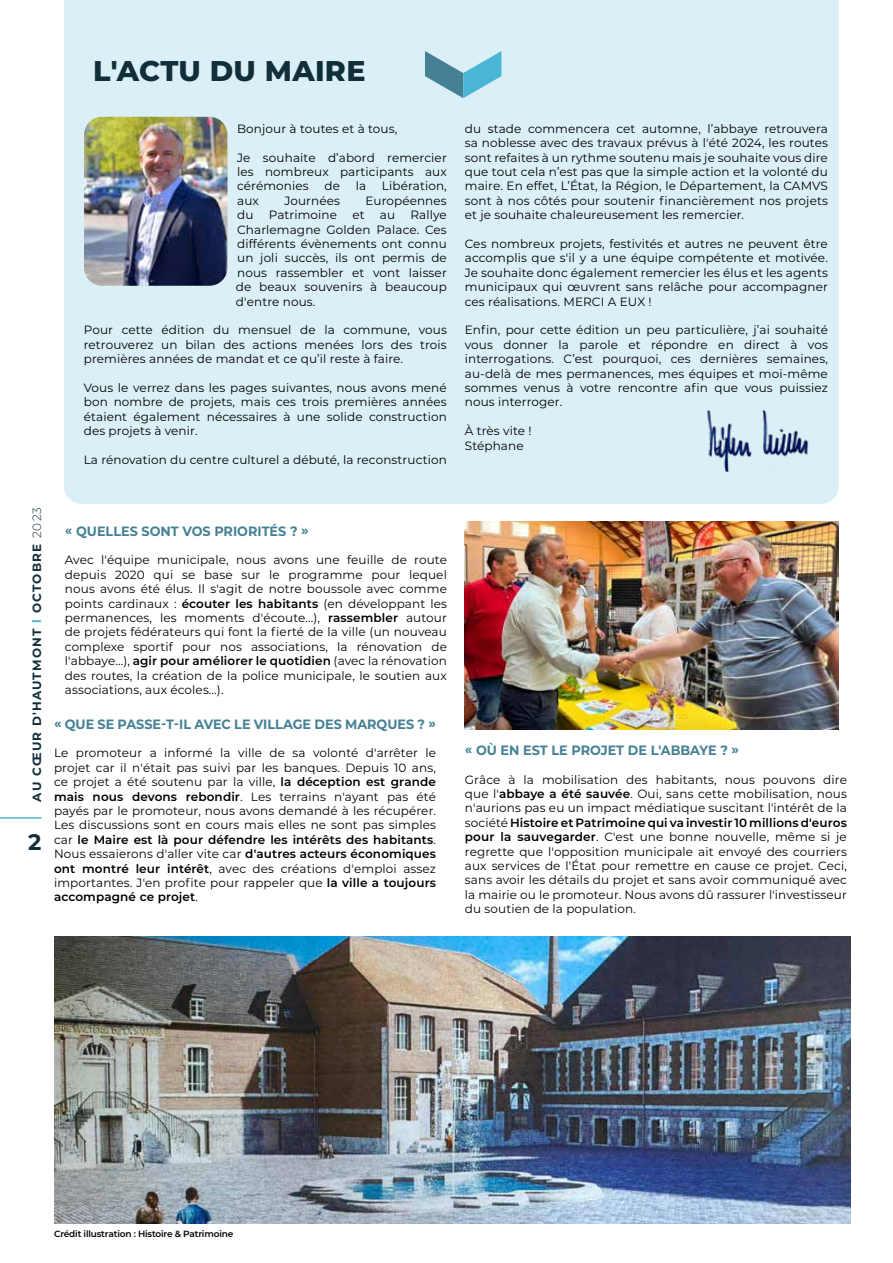
<style>
.page{position:relative;width:893px;height:1263px;background:#fff}
.page>*{position:absolute;margin:0;border:0;box-sizing:border-box;transform-origin:0 0}
.t1{font:800 28.5px "Montserrat";letter-spacing:.01em;color:#112e3b}
.t2{font:700 22.5px "Montserrat";color:#112e3b}
.t3{font:700 13.5px "Montserrat";color:#458094;scale:.95 1}
.t4{font:12px/14.4px "Montserrat";letter-spacing:.01em;color:#000;text-align:justify}
.t5{font:700 12px "Montserrat";letter-spacing:.1em;color:#112e3b}
.t6{font:600 9px "Montserrat";letter-spacing:-.02em;color:#000}
.s1{color:#4ab5d4}
.s2{font-weight:300}
.s3{font-weight:600}
</style>
<div class="page">
<hr style="left:0;top:817px;width:41px;height:2px;background:#4ab5d4">
<div style="left:64px;top:0;width:775px;height:504px;background:#dbf0f6"></div>
<img style="left:84px;top:117px;width:143px;height:169px">
<img style="left:703px;top:409px;width:107px;height:63px">
<svg style="left:425px;top:51px;width:76px;height:47px;background:#8cc2d2"></svg>
<img style="left:465px;top:522px;width:374px;height:207px">
<img style="left:54px;top:937px;width:796px;height:287px">
<h1 class="t1" style="left:93px;top:50px;width:274px">L'ACTU DU MAIRE</h1>
<p class="t4" style="left:237px;top:121px;width:162px">Bonjour à toutes et à tous,</p>
<p class="t4" style="left:237px;top:150px;width:211px">Je souhaite d’abord remercier les nombreux participants aux cérémonies</p>
<p class="t4" style="left:324px;top:179px;width:17px">de</p>
<p class="t4" style="left:356px;top:179px;width:12px">la</p>
<p class="t4" style="left:382px;top:179px;width:66px">Libération,</p>
<p class="t4" style="left:237px;top:193px;width:23px">aux</p>
<p class="t4" style="left:284px;top:193px;width:57px">Journées</p>
<p class="t4" style="left:365px;top:193px;width:83px">Européennes</p>
<p class="t4" style="left:237px;top:207px;width:18px">du</p>
<p class="t4" style="left:269px;top:207px;width:70px">Patrimoine</p>
<p class="t4" style="left:352px;top:207px;width:14px">et</p>
<p class="t4" style="left:380px;top:207px;width:17px">au</p>
<p class="t4" style="left:236px;top:207px;width:212px;text-indent:175px">Rallye Charlemagne Golden Palace. Ces différents évènements ont connu un joli succès, ils ont permis de nous rassembler et vont laisser de beaux souvenirs à beaucoup d'entre nous.</p>
<p class="t4" style="left:84px;top:323px;width:365px">Pour cette édition du mensuel de la commune, vous retrouverez un bilan des actions menées lors des trois premières années de mandat et ce qu’il reste à faire.</p>
<p class="t4" style="left:84px;top:380px;width:365px">Vous le verrez dans les pages suivantes, nous avons mené bon nombre de projets, mais ces trois premières années étaient également nécessaires à une solide construction des projets à venir.</p>
<p class="t4" style="left:84px;top:452px;width:364px">La rénovation du centre culturel a débuté, la reconstruction</p>
<p class="t4" style="left:465px;top:121px;width:365px">du stade commencera cet automne, l’abbaye retrouvera sa noblesse avec des travaux prévus à l'été 2024, les routes sont refaites à un rythme soutenu mais je souhaite vous dire que tout cela n’est pas que la simple action et la volonté du maire. En effet, L’État, la Région, le Département, la CAMVS sont à nos côtés pour soutenir financièrement nos projets et je souhaite chaleureusement les remercier.</p>
<p class="t4" style="left:465px;top:236px;width:365px">Ces nombreux projets, festivités et autres ne peuvent être accomplis que s'il y a une équipe compétente et motivée.<br>Je souhaite donc également remercier les élus et les agents municipaux qui œuvrent sans relâche pour accompagner ces réalisations. MERCI A EUX !</p>
<p class="t4" style="left:465px;top:323px;width:365px">Enfin, pour cette édition un peu particulière, j’ai souhaité vous donner la parole et répondre en direct à vos interrogations. C’est pourquoi, ces dernières semaines, au-delà de mes permanences, mes équipes et moi-même sommes venus à votre rencontre afin que vous puissiez nous interroger.</p>
<p class="t4" style="left:465px;top:423px;width:68px">À très vite !<br>Stéphane</p>
<p class="t5" style="left:28px;top:801px;width:296px;rotate:-90deg">AU CŒUR D'HAUTMONT <span class="s1">l</span> OCTOBRE <span class="s2">2023</span></p>
<h2 class="t2" style="left:28px;top:826px;width:15px">2</h2>
<p class="t3" style="left:65px;top:521px;width:258px">« QUELLES SONT VOS PRIORITÉS ? »</p>
<p class="t4" style="left:65px;top:552px;width:383px">Avec l'équipe municipale, nous avons une feuille de route depuis 2020 qui se base sur le programme pour lequel nous avons été élus. Il s'agit de notre boussole avec comme points cardinaux : <span class="s3">écouter les habitants</span> (en développant les permanences, les moments d'écoute...), <span class="s3">rassembler</span> autour de projets fédérateurs qui font la fierté de la ville (un nouveau complexe sportif pour nos associations, la rénovation de l'abbaye...), <span class="s3">agir pour améliorer le quotidien</span> (avec la rénovation des routes, la création de la police municipale, le soutien aux associations, aux écoles...).</p>
<p class="t3" style="left:54px;top:714px;width:404px">« QUE SE PASSE-T-IL AVEC LE VILLAGE DES MARQUES ? »</p>
<p class="t4" style="left:54px;top:745px;width:384px">Le promoteur a informé la ville de sa volonté d'arrêter le projet car il n'était pas suivi par les banques. Depuis 10 ans, ce projet a été soutenu par la ville, <span class="s3">la déception est grande mais nous devons rebondir</span>. Les terrains n'ayant pas été payés par le promoteur, nous avons demandé à les récupérer.<br>Les discussions sont en cours mais elles ne sont pas simples car <span class="s3">le Maire est là pour défendre les intérêts des habitants</span>.<br>Nous essaierons d'aller vite car <span class="s3">d'autres acteurs économiques ont montré leur intérêt</span>, avec des créations d'emploi assez importantes. J'en profite pour rappeler que <span class="s3">la ville a toujours accompagné ce projet</span>.</p>
<p class="t3" style="left:465px;top:740px;width:290px">« OÙ EN EST LE PROJET DE L'ABBAYE ? »</p>
<p class="t4" style="left:465px;top:772px;width:384px">Grâce à la mobilisation des habitants, nous pouvons dire que l'<span class="s3">abbaye a été sauvée</span>. Oui, sans cette mobilisation, nous n'aurions pas eu un impact médiatique suscitant l'intérêt de la société <span class="s3">Histoire et Patrimoine qui va investir 10 millions d'euros pour la sauvegarder</span>. C'est une bonne nouvelle, même si je regrette que l'opposition municipale ait envoyé des courriers aux services de l'État pour remettre en cause ce projet. Ceci, sans avoir les détails du projet et sans avoir communiqué avec la mairie ou le promoteur. Nous avons dû rassurer l'investisseur du soutien de la population.</p>
<p class="t6" style="left:54px;top:1228px;width:181px">Crédit illustration : Histoire &amp; Patrimoine</p>
</div>
